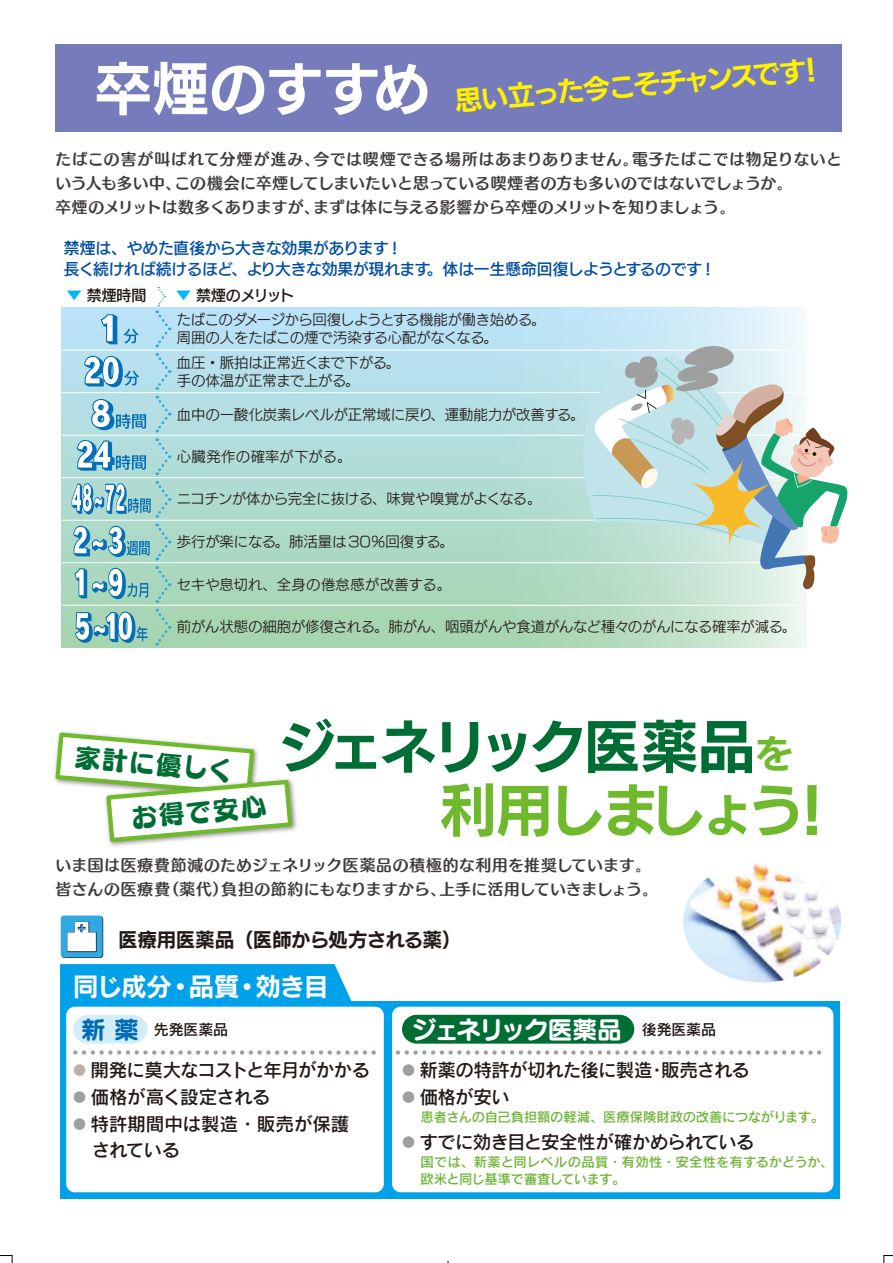
<style>
.page{position:relative;width:893px;height:1263px;background:#fff}
.page>*{position:absolute;margin:0;border:0;box-sizing:border-box;transform-origin:0 0}
.t1{font:56.55px/63.6px "New Rodin Pro N B";letter-spacing:-.085em;color:#006d34}
.t2{font:56.55px "New Rodin Pro N B";letter-spacing:.01em;color:#fff}
.t3{font:27px "New Rodin Pro N B";color:#fff100}
.t4{font:26.55px "Slump Std DB";color:#006d34}
.t5{font:24.75px "Seurat Pro N B";letter-spacing:-.08em;color:#fff}
.t6{font:24.75px "New Rodin Pro B";letter-spacing:-.01em;color:#fff}
.t7{font:19.2px "New Rodin Pro B";letter-spacing:-.01em;color:#231916}
.t8{font:18.6px "Rodin Pro N DB";letter-spacing:-.04em;color:#231916}
.t9{font:18.6px/26.8px "Rodin Pro N DB";letter-spacing:-.005em;color:#231916}
.t10{font:18.6px "Rodin Pro N DB";letter-spacing:-.06em;color:#231916}
.t11{font:15.75px/24px "Humming Std B";letter-spacing:.02em;color:#3f3b3a}
.t12{font:15.75px/21px "New Rodin Pro DB";letter-spacing:-.02em;color:#004ea2}
.t13{font:14.85px "New Rodin Pro DB";letter-spacing:-.06em;color:#231916}
.t14{font:14.85px "New Rodin Pro DB";color:#231916}
.t15{font:14.4px/18px "New Rodin Pro M";letter-spacing:-.01em;color:#231916}
.t16{font:14.4px/18px "New Rodin Pro M";letter-spacing:-.03em;color:#231916}
.t17{font:14.4px "New Rodin Pro M";letter-spacing:.01em;color:#231916}
.t18{font:14.4px "New Rodin Pro M";letter-spacing:.025em;color:#231916}
.t19{font:14.4px "New Rodin Pro DB";letter-spacing:.025em;color:#231916}
.t20{font:13.35px/16.5px "Rodin Pro N DB";letter-spacing:-.02em;color:#70b539}
.s1{color:#00b9ef}
.s2{font-size:38.55px;color:#6fba2c}
.s3{color:#6fba2c}
.s4{font-family:"Seurat Pro N B";font-size:24.75px;color:#006bb6}
.s5{font-size:13.05px;color:#bdb1a9}
.s6{font-size:13.05px;color:#9f9fa0}
</style>
<div class="page">
<svg style="left:60px;top:1001px;width:780px;height:197px;fill:#00a1e9"></svg>
<svg style="left:60px;top:964px;width:363px;height:194px;fill:#00a1e9"></svg>
<div style="left:66px;top:1007px;width:318px;height:185px;background:#fff;border-radius:9px"></div>
<div style="left:392px;top:1007px;width:441px;height:185px;background:#fff;border-radius:9px"></div>
<svg style="left:75px;top:1050px;width:301px;height:5px"></svg>
<svg style="left:398px;top:1050px;width:424px;height:5px"></svg>
<img style="left:683px;top:863px;width:158px;height:119px">
<div style="left:55px;top:44px;width:786px;height:87px;background:#767cbb"></div>
<svg style="left:62px;top:308px;width:744px;height:340px"></svg>
<hr style="left:62px;top:350px;width:744px;height:1px;background:#fff">
<hr style="left:62px;top:392px;width:744px;height:1px;background:#fff">
<hr style="left:62px;top:435px;width:744px;height:1px;background:#fff">
<hr style="left:62px;top:477px;width:744px;height:1px;background:#fff">
<hr style="left:62px;top:520px;width:744px;height:1px;background:#fff">
<hr style="left:62px;top:562px;width:744px;height:1px;background:#fff">
<hr style="left:62px;top:605px;width:744px;height:1px;background:#fff">
<svg style="left:559px;top:345px;width:289px;height:247px"></svg>
<svg style="left:155px;top:287px;width:16px;height:60px"></svg>
<svg style="left:155px;top:353px;width:16px;height:37px"></svg>
<svg style="left:155px;top:396px;width:16px;height:79px"></svg>
<svg style="left:155px;top:609px;width:16px;height:37px"></svg>
<svg style="left:124px;top:329px;width:15px;height:15px"></svg>
<svg style="left:84px;top:356px;width:55px;height:31px"></svg>
<svg style="left:101px;top:314px;width:16px;height:30px"></svg>
<svg style="left:91px;top:399px;width:55px;height:31px"></svg>
<svg style="left:77px;top:440px;width:69px;height:31px"></svg>
<svg style="left:72px;top:481px;width:99px;height:37px"></svg>
<svg style="left:73px;top:524px;width:98px;height:79px"></svg>
<svg style="left:75px;top:612px;width:73px;height:31px"></svg>
<img style="left:110px;top:804px;width:187px;height:43px">
<svg style="left:54px;top:731px;width:241px;height:113px"></svg>
<svg style="left:61px;top:916px;width:42px;height:42px"></svg>
<div style="left:61px;top:915px;width:42px;height:42px;background:#30a8e1;border-radius:3px"></div>
<svg style="left:67px;top:922px;width:30px;height:30px"></svg>
<div style="left:73px;top:1015px;width:74px;height:29px;background:#d3edfb;border-radius:15px"></div>
<div style="left:402px;top:1015px;width:232px;height:29px;background:#006d34;border-radius:15px"></div>
<svg style="left:0;top:1255px;width:13px;height:8px"></svg>
<svg style="left:883px;top:1255px;width:10px;height:8px"></svg>
<h1 class="t2" style="left:95px;top:40px;width:337px">卒煙のすすめ</h1>
<h2 class="t3" style="left:453px;top:78px;width:372px;rotate:-5deg">思い立った今こそチャンスです！</h2>
<p class="t11" style="left:56px;top:147px;width:788px">たばこの害が叫ばれて分煙が進み、今では喫煙できる場所はあまりありません。電子たばこでは物足りないという人も多い中、この機会に卒煙してしまいたいと思っている喫煙者の方も多いのではないでしょうか。<br>卒煙のメリットは数多くありますが、まずは体に与える影響から卒煙のメリットを知りましょう。</p>
<p class="t12" style="left:64px;top:236px;width:648px">禁煙は、やめた直後から大きな効果があります !<br>長く続ければ続けるほど、より大きな効果が現れます。体は一生懸命回復しようとするのです !</p>
<p class="t16" style="left:177px;top:310px;width:370px">たばこのダメージから回復しようとする機能が働き始める。周囲の人をたばこの煙で汚染する心配がなくなる。</p>
<p class="t15" style="left:177px;top:353px;width:225px">血圧・脈拍は正常近くまで下がる。手の体温が正常まで上がる。</p>
<p class="t15" style="left:177px;top:404px;width:409px">血中の一酸化炭素レベルが正常域に戻り、運動能力が改善する。</p>
<p class="t18" style="left:177px;top:444px;width:176px">心臓発作の確率が下がる。</p>
<p class="t15" style="left:177px;top:488px;width:366px">ニコチンが体から完全に抜ける、味覚や嗅覚がよくなる。</p>
<p class="t15" style="left:177px;top:531px;width:278px">歩行が楽になる。肺活量は30％回復する。</p>
<p class="t17" style="left:177px;top:572px;width:276px">セキや息切れ、全身の倦怠感が改善する。</p>
<p class="t15" style="left:177px;top:616px;width:621px">前がん状態の細胞が修復される。肺がん、咽頭がんや食道がんなど種々のがんになる確率が減る。</p>
<p class="t14" style="left:67px;top:283px;width:81px"><span class="s1">▼</span> 禁煙時間</p>
<p class="t13" style="left:176px;top:283px;width:120px"><span class="s1">▼</span> 禁煙のメリット</p>
<h3 class="t4" style="left:76px;top:739px;width:161px;rotate:5deg">家計に優しく</h3>
<h3 class="t4" style="left:129px;top:800px;width:138px;rotate:-5deg">お得で安心</h3>
<h1 class="t1" style="left:439px;top:710px;width:402px;text-indent:-160px">ジェネリック医薬品<span class="s2">を</span><span class="s3">利用しましょう！</span></h1>
<p class="t11" style="left:56px;top:853px;width:605px">いま国は医療費節減のためジェネリック医薬品の積極的な利用を推奨しています。皆さんの医療費（薬代）負担の節約にもなりますから、上手に活用していきましょう。</p>
<p class="t7" style="left:119px;top:923px;width:344px">医療用医薬品（医師から処方される薬）</p>
<h3 class="t6" style="left:74px;top:965px;width:256px">同じ成分・品質・効き目</h3>
<p class="t19" style="left:81px;top:1017px;width:148px"><span class="s4">新 薬</span> 先発医薬品</p>
<p class="t10" style="left:73px;top:1058px;width:299px"><span class="s5">●</span> 開発に莫大なコストと年月がかかる</p>
<p class="t8" style="left:73px;top:1084px;width:199px"><span class="s6">●</span> 価格が高く設定される</p>
<p class="t9" style="left:73px;top:1109px;width:278px"><span class="s6">●</span> 特許期間中は製造・販売が保護　されている</p>
<h3 class="t5" style="left:412px;top:1012px;width:305px">ジェネリック医薬品 <sup>後発医薬品</sup></h3>
<p class="t8" style="left:402px;top:1058px;width:349px"><span class="s6">●</span> 新薬の特許が切れた後に製造・販売される</p>
<p class="t8" style="left:402px;top:1084px;width:109px"><span class="s6">●</span> 価格が安い</p>
<p class="t20" style="left:421px;top:1108px;width:405px">患者さんの自己負担額の軽減、医療保険財政の改善につながります。</p>
<p class="t8" style="left:402px;top:1130px;width:354px"><span class="s6">●</span> すでに効き目と安全性が確かめられている</p>
<p class="t20" style="left:421px;top:1153px;width:414px">国では、新薬と同レベルの品質・有効性・安全性を有するかどうか、欧米と同じ基準で審査しています。</p>
</div>
